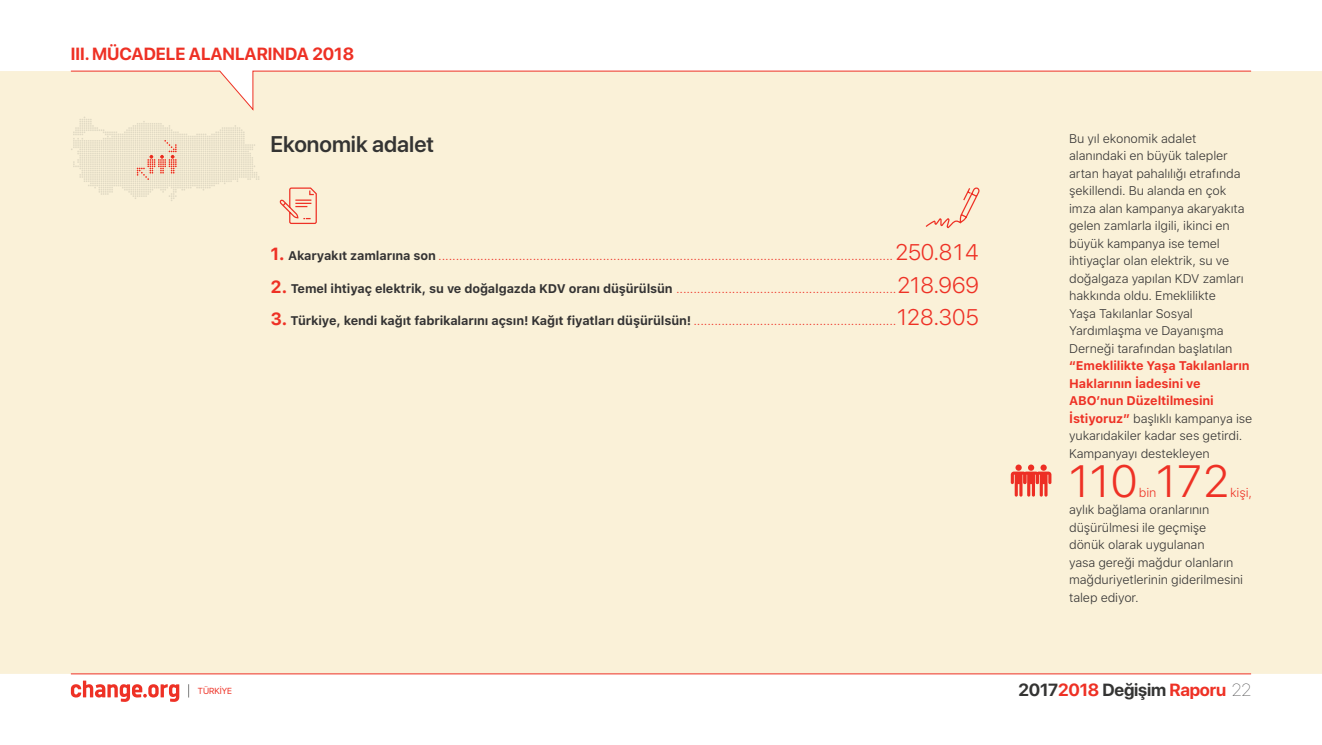
<style>
.page{position:relative;width:1322px;height:745px;background:#fff}
.page>*{position:absolute;margin:0;border:0;box-sizing:border-box;transform-origin:0 0}
.t1{font:300 45px "SF Pro Text";letter-spacing:.01em;color:#ee3125}
.t2{font:600 22.5px "SF Pro Display";color:#343433}
.t3{font:700 17.5px "SF Pro Display";color:#ee3125}
.t4{font:700 17.5px "SF Pro Display";letter-spacing:-.01em;color:#343433}
.t5{font:300 12.5px/17.5px "SF Pro Text";letter-spacing:-.01em;color:#343333}
.t6{font:300 12.5px "SF Pro Text";letter-spacing:-.01em;color:#ee3125}
.t7{font:700 12.5px/17.5px "SF Pro Text";letter-spacing:-.01em;color:#ee3125}
.t8{font:700 12.5px "SF Pro Text";letter-spacing:-.01em;color:#343333}
.t9{font:8.75px "SF Pro Display";color:#ee3125}
.s1{font-weight:300;color:#343333}
.s2{font-weight:700;font-size:17.5px}
.s3{font-weight:700;color:#343333}
.s4{font-size:22.5px}
.s5{font-size:17.5px;color:#ee3125}
.s6{font-weight:300;color:#ee3125}
.s7{font-weight:300;font-size:22.5px;color:#ee3125}
.s8{color:#ee3125}
.s9{font-weight:200;color:#414142}
</style>
<div class="page">
<div style="left:0;top:71px;width:1322px;height:602px;background:#faf1d8"></div>
<hr style="left:71px;top:673px;width:1180px;height:1px;background:#ee3125">
<svg style="left:71px;top:680px;width:108px;height:21px"></svg>
<svg style="left:188px;top:684px;width:1px;height:13px"></svg>
<div style="left:71px;top:71px;width:1180px;height:39px;background:#faf1d8"></div>
<svg style="left:924px;top:186px;width:55px;height:91px;background:#f9e8d0"></svg>
<svg style="left:278px;top:187px;width:39px;height:37px"></svg>
<svg style="left:1011px;top:464px;width:40px;height:32px"></svg>
<svg style="left:71px;top:116px;width:188px;height:85px;background:#f2e6cf"></svg>
<h3 class="t3" style="left:71px;top:41px;width:285px">III. MÜCADELE ALANLARINDA 2018</h3>
<p class="t9" style="left:198px;top:684px;width:35px">TÜRKİYE</p>
<h2 class="t2" style="left:270px;top:128px;width:165px">Ekonomik adalet</h2>
<p class="t5" style="left:1069px;top:129px;width:177px">Bu yıl ekonomik adalet alanındaki en büyük talepler artan hayat pahalılığı etrafında şekillendi. Bu alanda en çok imza alan kampanya akaryakıta gelen zamlarla ilgili, ikinci en büyük kampanya ise temel ihtiyaçlar olan elektrik, su ve doğalgaza yapılan KDV zamları hakkında oldu. Emeklilikte<br>Yaşa Takılanlar Sosyal<br>Yardımlaşma ve Dayanışma<br>Derneği tarafından başlatılan</p>
<p class="t7" style="left:1069px;top:356px;width:185px">“Emeklilikte Yaşa Takılanların<br>Haklarının İadesini ve<br>ABO’nun Düzeltilmesini<br>İstiyoruz” <span class="s1">başlıklı kampanya ise yukarıdakiler kadar ses getirdi.<br>Kampanyayı destekleyen</span></p>
<h1 class="t1" style="left:1069px;top:448px;width:162px">110 172</h1>
<p class="t6" style="left:270px;top:247px;width:710px"><span class="s2">1.</span> <span class="s3">Akaryakıt zamlarına son</span> .................................................................................................................................. <span class="s4">250.814</span></p>
<p class="t6" style="left:270px;top:279px;width:710px"><span class="s2">2.</span> <span class="s3">Temel ihtiyaç elektrik, su ve doğalgazda KDV oranı düşürülsün</span> ...............................................................<span class="s4">218.969</span></p>
<p class="t8" style="left:270px;top:311px;width:710px"><span class="s5">3.</span> Türkiye, kendi kağıt fabrikalarını açsın! Kağıt fiyatları düşürülsün! <span class="s6">..........................................................</span><span class="s7">128.305</span></p>
<p class="t6" style="left:1139px;top:483px;width:19px">bin</p>
<p class="t6" style="left:1230px;top:483px;width:24px">kişi,</p>
<p class="t5" style="left:1069px;top:500px;width:176px">aylık bağlama oranlarının düşürülmesi ile geçmişe dönük olarak uygulanan<br>yasa gereği mağdur olanların mağduriyetlerinin giderilmesini talep ediyor.</p>
<h3 class="t4" style="left:1018px;top:677px;width:234px">2017<span class="s8">2018</span> Değişim <span class="s8">Raporu</span> <span class="s9">22</span></h3>
</div>
